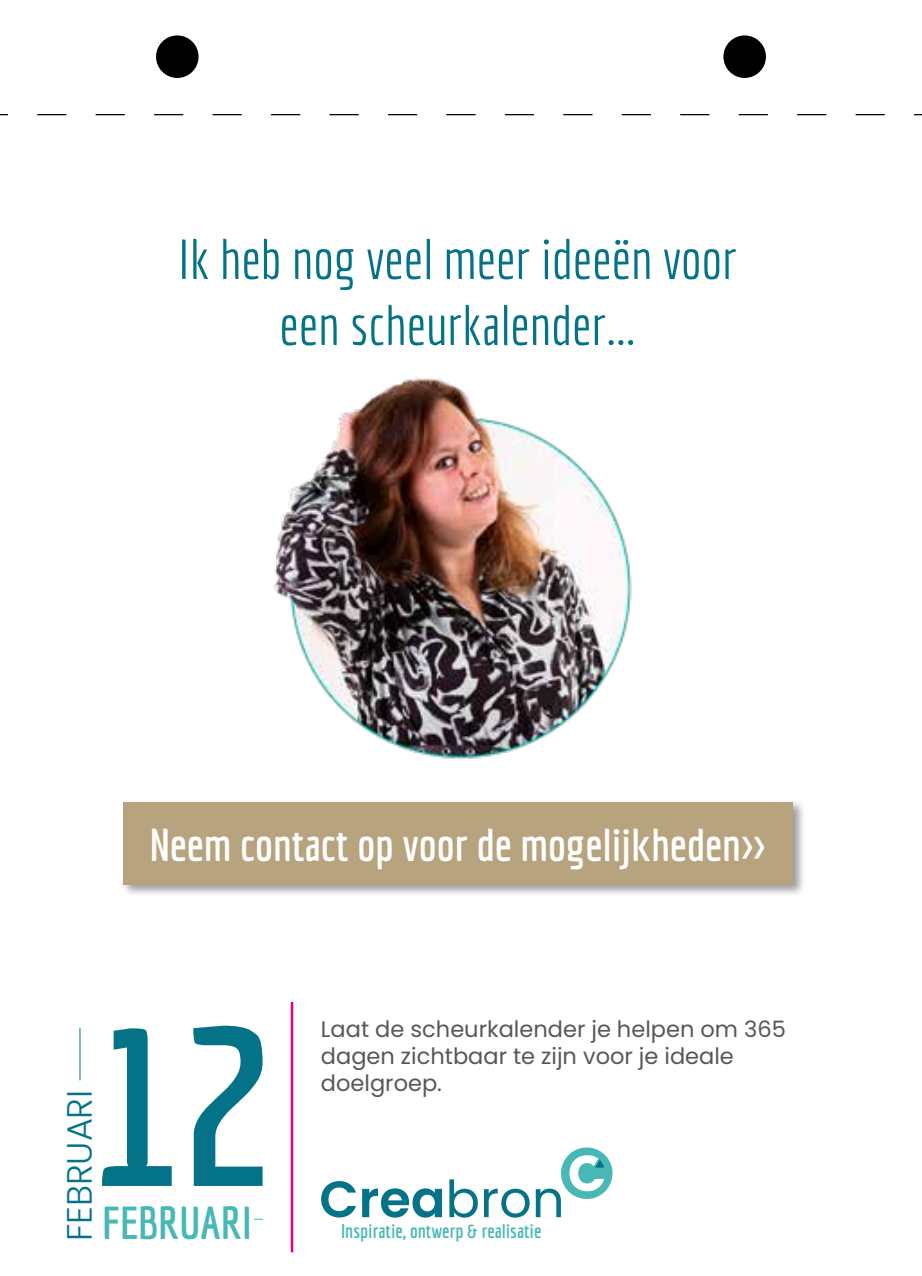
<style>
.page{position:relative;width:922px;height:1276px;background:#fff}
.page>*{position:absolute;margin:0;border:0;box-sizing:border-box;transform-origin:0 0}
.t1{font:700 222.5px "Economica";color:#057387}
.t2{font:55px/66px "Economica";color:#057387;text-align:center}
.t3{font:700 45px "Economica";color:#fff}
.t4{font:700 45px "Economica";color:#47b8b5}
.t5{font:300 35.25px "Poppins";color:#057387}
.t6{font:22.5px/27px "Poppins";color:#575756}
.t7{font:700 19.5px "Economica";color:#47b8b5}
</style>
<div class="page">
<hr style="left:79px;top:1028px;width:1px;height:52px;background:#057387">
<svg style="left:321px;top:1181px;width:35px;height:36px"></svg>
<svg style="left:362px;top:1188px;width:80px;height:29px"></svg>
<svg style="left:449px;top:1179px;width:28px;height:38px"></svg>
<svg style="left:484px;top:1188px;width:45px;height:29px"></svg>
<svg style="left:535px;top:1147px;width:78px;height:70px"></svg>
<hr style="left:291px;top:1002px;width:2px;height:250px;background:#e6007e">
<div style="left:120px;top:799px;width:685px;height:98px;background:#000;opacity:.4"></div>
<div style="left:123px;top:802px;width:670px;height:83px;background:#b7a37e"></div>
<img style="left:208px;top:377px;width:498px;height:425px">
<svg style="left:0;top:114px;width:921px;height:1px"></svg>
<div style="left:156px;top:35px;width:42px;height:43px;background:#000;border-radius:50%"></div>
<div style="left:723px;top:35px;width:42px;height:43px;background:#000;border-radius:50%"></div>
<h2 class="t2" style="left:178px;top:226px;width:560px">Ik heb nog veel meer ideeën voor een scheurkalender...</h2>
<h3 class="t3" style="left:150px;top:819px;width:616px">Neem contact op voor de mogelijkheden&gt;&gt;</h3>
<h3 class="t5" style="left:59px;top:1241px;width:153px;rotate:-90deg">FEBRUARI</h3>
<h1 class="t1" style="left:89px;top:977px;width:184px">12</h1>
<p class="t6" style="left:321px;top:1016px;width:466px">Laat de scheurkalender je helpen om 365 dagen zichtbaar te zijn voor je ideale doelgroep.</p>
<h3 class="t4" style="left:102px;top:1196px;width:151px">FEBRUARI</h3>
<p class="t7" style="left:341px;top:1219px;width:202px">Inspiratie, ontwerp &amp; realisatie</p>
</div>
